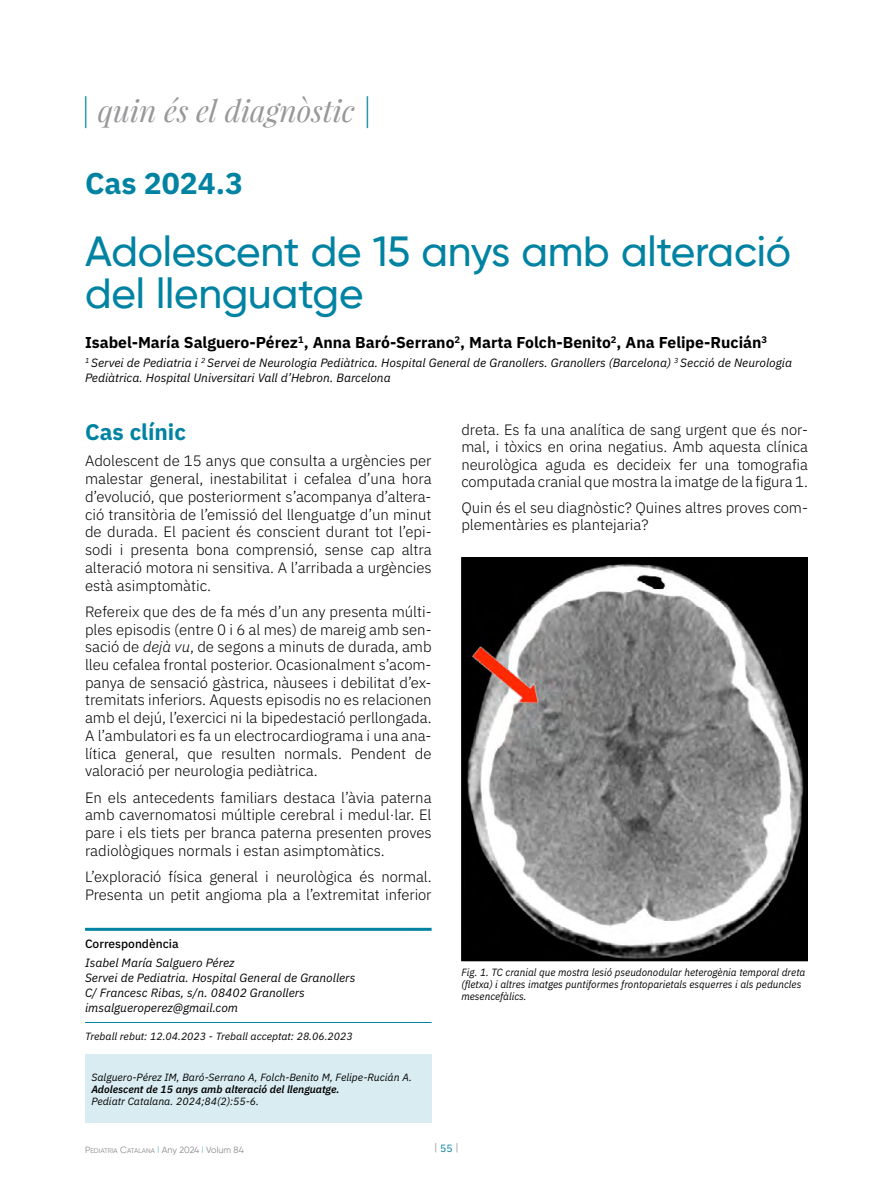
<style>
.page{position:relative;width:893px;height:1191px;background:#fff}
.page>*{position:absolute;margin:0;border:0;box-sizing:border-box;transform-origin:0 0}
.t1{font:500 42px/42px "Gilroy";letter-spacing:-.005em;color:#0083a3}
.t2{font:italic 30px "Playfair Display";color:#98989b}
.t3{font:700 30px "IBM Plex Sans";color:#0083a3}
.t4{font:700 22.5px "IBM Plex Sans";color:#0083a3}
.t5{font:700 15.75px "IBM Plex Sans";color:#000}
.t6{font:300 15px/17.7px "IBM Plex Sans";letter-spacing:-.005em;color:#000;text-align:justify}
.t7{font:italic 12px/15px "IBM Plex Sans";color:#000}
.t8{font:500 12px "IBM Plex Sans";color:#000}
.t9{font:italic 10.5px/12px "IBM Plex Sans";color:#000;scale:.95 1}
.t10{font:italic 10.5px "IBM Plex Sans";color:#000}
.t11{font:italic 600 10.5px "IBM Plex Sans";color:#000}
.t12{font:10.5px "IBM Plex Sans";color:#98989b}
.t13{font:9px "Gilroy";letter-spacing:-.005em;color:#87888a}
.t14{font:6.75px "Gilroy";color:#87888a}
.s1{color:#0083a3}
.s2{font-style:italic}
.s3{font-size:9px}
.s4{font-style:inherit}
.s5{font-size:6.75px}
.s6{color:#66b5c8}
</style>
<div class="page">
<hr style="left:85px;top:927px;width:347px;height:3px;background:#0083a3">
<hr style="left:85px;top:1022px;width:347px;height:1px;background:#0083a3">
<div style="left:85px;top:1054px;width:347px;height:69px;background:#d9ecf1"></div>
<img style="left:463px;top:559px;width:343px;height:400px">
<div style="left:461px;top:557px;width:347px;height:404px;border:1px solid #000"></div>
<h2 class="t2" style="left:81px;top:90px;width:293px"><span class="s1">|</span> quin és el diagnòstic <span class="s1">|</span></h2>
<h2 class="t3" style="left:85px;top:159px;width:160px">Cas 2024.3</h2>
<h1 class="t1" style="left:85px;top:230px;width:707px">Adolescent de 15 anys amb alteració del llenguatge</h1>
<p class="t5" style="left:85px;top:330px;width:684px">Isabel-María Salguero-Pérez<sup>1</sup>, Anna Baró-Serrano<sup>2</sup>, Marta Folch-Benito<sup>2</sup>, Ana Felipe-Rucián<sup>3</sup></p>
<p class="t7" style="left:85px;top:354px;width:709px"><sup>1</sup> Servei de Pediatria i <sup>2</sup> Servei de Neurologia Pediàtrica. Hospital General de Granollers. Granollers (Barcelona) <sup>3</sup> Secció de Neurologia<br>Pediàtrica. Hospital Universitari Vall d’Hebron. Barcelona</p>
<h3 class="t4" style="left:85px;top:414px;width:103px">Cas clínic</h3>
<p class="t6" style="left:85px;top:451px;width:348px">Adolescent de 15 anys que consulta a urgències per malestar general, inestabilitat i cefalea d’una hora d’evolució, que posteriorment s’acompanya d’altera&shy;ció transitòria de l’emissió del llenguatge d’un minut de durada. El pacient és conscient durant tot l’epi&shy;sodi i presenta bona comprensió, sense cap altra alteració motora ni sensitiva. A l’arribada a urgències està asimptomàtic.</p>
<p class="t6" style="left:85px;top:601px;width:348px">Refereix que des de fa més d’un any presenta múlti&shy;ples episodis (entre 0 i 6 al mes) de mareig amb sen&shy;sació de <span class="s2">dejà vu</span>, de segons a minuts de durada, amb lleu cefalea frontal posterior. Ocasionalment s’acom&shy;panya de sensació gàstrica, nàusees i debilitat d’ex&shy;tremitats inferiors. Aquests episodis no es relacionen amb el dejú, l’exercici ni la bipedestació perllongada.<br>A l’ambulatori es fa un electrocardiograma i una ana&shy;lítica general, que resulten normals. Pendent de valoració per neurologia pediàtrica.</p>
<p class="t6" style="left:85px;top:787px;width:348px">En els antecedents familiars destaca l’àvia paterna amb cavernomatosi múltiple cerebral i medul·lar. El pare i els tiets per branca paterna presenten proves radiològiques normals i estan asimptomàtics.</p>
<p class="t6" style="left:85px;top:866px;width:348px">L’exploració física general i neurològica és normal.<br>Presenta un petit angioma pla a l’extremitat inferior</p>
<p class="t6" style="left:461px;top:420px;width:348px;line-height:17.2px">dreta. Es fa una analítica de sang urgent que és nor&shy;mal, i tòxics en orina negatius. Amb aquesta clínica neurològica aguda es decideix fer una tomografia computada cranial que mostra la imatge de la figura 1.</p>
<p class="t6" style="left:461px;top:497px;width:348px;line-height:17.2px">Quin és el seu diagnòstic? Quines altres proves com&shy;plementàries es plantejaria?</p>
<p class="t8" style="left:85px;top:934px;width:95px">Correspondència</p>
<p class="t7" style="left:85px;top:954px;width:272px">Isabel María Salguero Pérez<br>Servei de Pediatria. Hospital General de Granollers C/ Francesc Ribas, s/n. 08402 Granollers imsalgueroperez@gmail.com</p>
<p class="t10" style="left:85px;top:1028px;width:269px">Treball rebut: 12.04.2023 - Treball acceptat: 28.06.2023</p>
<p class="t10" style="left:91px;top:1068px;width:322px">Salguero-Pérez IM, Baró-Serrano A, Folch-Benito M, Felipe-Rucián A.</p>
<p class="t11" style="left:91px;top:1080px;width:250px">Adolescent de 15 anys amb alteració del llenguatge.</p>
<p class="t10" style="left:91px;top:1092px;width:169px">Pediatr Catalana. 2024;84(2):55-6.</p>
<p class="t9" style="left:461px;top:965px;width:363px">Fig. 1. TC cranial que mostra lesió pseudonodular heterogènia temporal dreta (fletxa) i altres imatges puntiformes frontoparietals esquerres i als peduncles mesencefàlics.</p>
<p class="t14" style="left:85px;top:1146px;width:34px"><span class="s3">P</span>EDIATRIA</p>
<p class="t12" style="left:434px;top:1139px;width:26px">|<span class="s1">55</span>|</p>
<p class="t13" style="left:120px;top:1144px;width:125px"><span class="s4">C</span><span class="s5">ATALANA</span> <span class="s6">l</span> Any 2024 <span class="s6">l</span> Volum 84</p>
</div>
